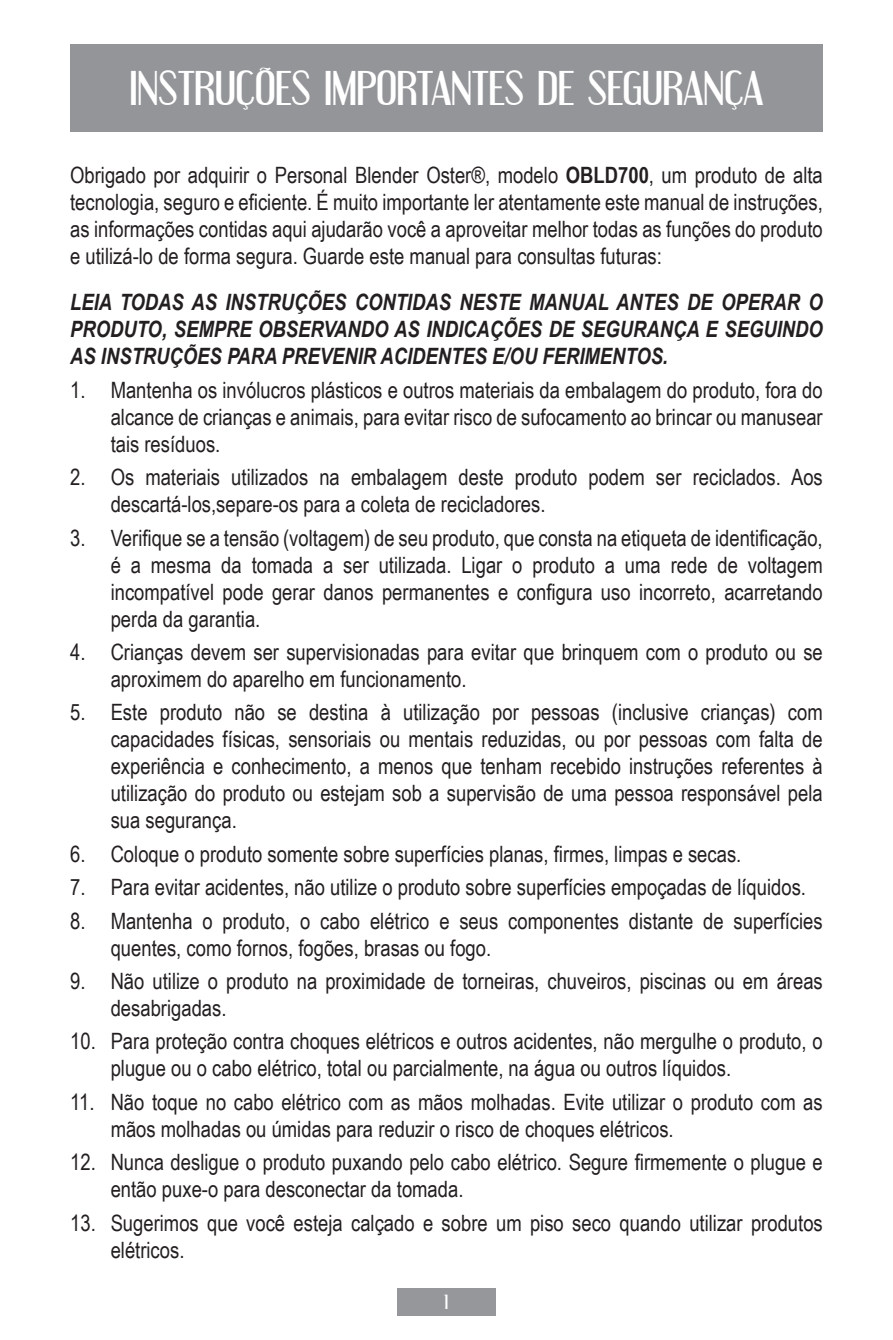
<style>
.page{position:relative;width:893px;height:1340px;background:#fff}
.page>*{position:absolute;margin:0;border:0;box-sizing:border-box;transform-origin:0 0}
.t1{font:42.75px "Engebrechtre";color:#fff}
.t2{font:22.5px/27px "Arial Narrow";color:#231f20}
.t3{font:italic 700 22.5px/27px "Arial Narrow";color:#231f20;text-align:justify}
.t4{font:18px "Engebrechtre";color:#fff}
.s1{font-weight:700}
</style>
<div class="page">
<div style="left:397px;top:1287px;width:99px;height:28px;background:#95979a"></div>
<div style="left:70px;top:45px;width:753px;height:87px;background:#939598"></div>
<h1 class="t1" style="left:130px;top:63px;width:635px">INSTRUÇÕES IMPORTANTES DE SEGURANÇA</h1>
<p class="t2" style="left:70px;top:161px;width:754px;text-align:justify">Obrigado por adquirir o Personal Blender Oster®, modelo <span class="s1">OBLD700</span>, um produto de alta tecnologia, seguro e eficiente. É muito importante ler atentamente este manual de instruções, as informações contidas aqui ajudarão você a aproveitar melhor todas as funções do produto e utilizá-lo de forma segura. Guarde este manual para consultas futuras:</p>
<p class="t3" style="left:70px;top:288px;width:754px">LEIA TODAS AS INSTRUÇÕES CONTIDAS NESTE MANUAL ANTES DE OPERAR O PRODUTO, SEMPRE OBSERVANDO AS INDICAÇÕES DE SEGURANÇA E SEGUINDO AS INSTRUÇÕES PARA PREVENIR ACIDENTES E/OU FERIMENTOS.</p>
<p class="t2" style="left:111px;top:375px;width:714px;text-align:justify;text-indent:-40px">1. Mantenha os invólucros plásticos e outros materiais da embalagem do produto, fora do alcance de crianças e animais, para evitar risco de sufocamento ao brincar ou manusear tais resíduos.</p>
<p class="t2" style="left:111px;top:463px;width:714px;text-indent:-40px">2. Os materiais utilizados na embalagem deste produto podem ser reciclados. Aos descartá-los,separe-os para a coleta de recicladores.</p>
<p class="t2" style="left:111px;top:523px;width:714px;text-align:justify;text-indent:-40px">3. Verifique se a tensão (voltagem) de seu produto, que consta na etiqueta de identificação, é a mesma da tomada a ser utilizada. Ligar o produto a uma rede de voltagem incompatível pode gerar danos permanentes e configura uso incorreto, acarretando perda da garantia.</p>
<p class="t2" style="left:111px;top:637px;width:714px;text-indent:-40px">4. Crianças devem ser supervisionadas para evitar que brinquem com o produto ou se aproximem do aparelho em funcionamento.</p>
<p class="t2" style="left:111px;top:698px;width:714px;text-align:justify;text-indent:-40px">5. Este produto não se destina à utilização por pessoas (inclusive crianças) com capacidades físicas, sensoriais ou mentais reduzidas, ou por pessoas com falta de experiência e conhecimento, a menos que tenham recebido instruções referentes à utilização do produto ou estejam sob a supervisão de uma pessoa responsável pela sua segurança.</p>
<p class="t2" style="left:70px;top:839px;width:673px">6. Coloque o produto somente sobre superfícies planas, firmes, limpas e secas.</p>
<p class="t2" style="left:70px;top:872px;width:737px">7. Para evitar acidentes, não utilize o produto sobre superfícies empoçadas de líquidos.</p>
<p class="t2" style="left:111px;top:906px;width:714px;text-indent:-40px">8. Mantenha o produto, o cabo elétrico e seus componentes distante de superfícies quentes, como fornos, fogões, brasas ou fogo.</p>
<p class="t2" style="left:111px;top:966px;width:714px;text-indent:-40px">9. Não utilize o produto na proximidade de torneiras, chuveiros, piscinas ou em áreas desabrigadas.</p>
<p class="t2" style="left:111px;top:1027px;width:714px;text-indent:-40px">10. Para proteção contra choques elétricos e outros acidentes, não mergulhe o produto, o plugue ou o cabo elétrico, total ou parcialmente, na água ou outros líquidos.</p>
<p class="t2" style="left:111px;top:1087px;width:714px;text-indent:-40px">11. Não toque no cabo elétrico com as mãos molhadas. Evite utilizar o produto com as mãos molhadas ou úmidas para reduzir o risco de choques elétricos.</p>
<p class="t2" style="left:111px;top:1147px;width:714px;text-indent:-40px">12. Nunca desligue o produto puxando pelo cabo elétrico. Segure firmemente o plugue e então puxe-o para desconectar da tomada.</p>
<p class="t2" style="left:111px;top:1208px;width:714px;text-indent:-40px">13. Sugerimos que você esteja calçado e sobre um piso seco quando utilizar produtos elétricos.</p>
<p class="t4" style="left:445px;top:1291px;width:5px">1</p>
</div>
